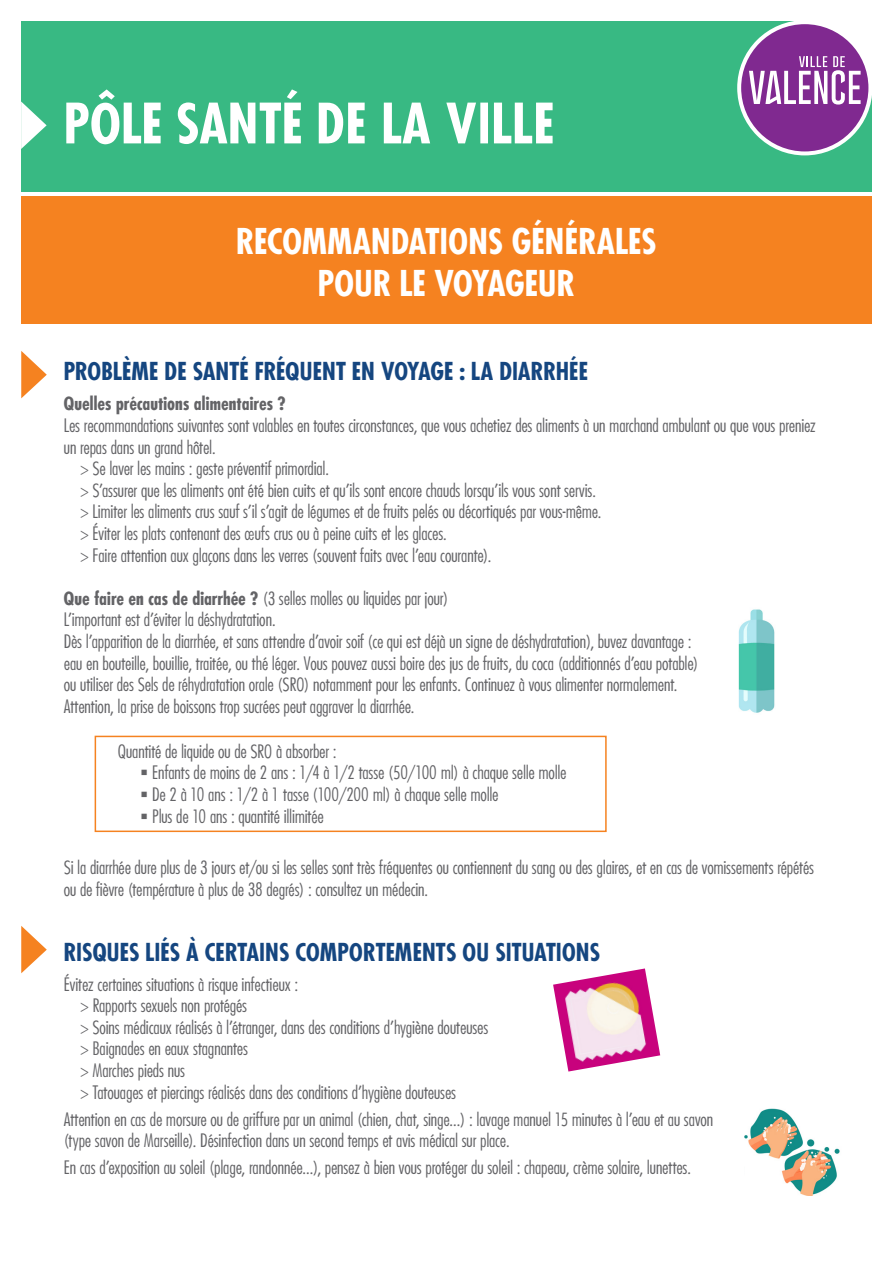
<style>
.page{position:relative;width:893px;height:1263px;background:#fff}
.page>*{position:absolute;margin:0;border:0;box-sizing:border-box;transform-origin:0 0}
.t1{font:700 condensed 54px "Futura";color:#fff}
.t2{font:700 condensed 34.5px/42px "Futura";letter-spacing:-.005em;color:#fff;text-align:center}
.t3{font:700 condensed 24px "Futura";color:#154680}
.t4{font:300 condensed 18px/21.6px "Futura";letter-spacing:-.005em;color:#636366}
.t5{font:700 condensed 18px "Futura";color:#636366}
.s1{font-weight:700}
</style>
<div class="page">
<div style="left:21px;top:21px;width:851px;height:225px;background:#38b983"></div>
<svg style="left:737px;top:21px;width:135px;height:134px"></svg>
<div style="left:21px;top:195px;width:851px;height:131px;background:#f58220"></div>
<hr style="left:19px;top:324px;width:854px;height:4px;background:#fff">
<svg style="left:21px;top:101px;width:26px;height:48px"></svg>
<hr style="left:19px;top:192px;width:857px;height:4px;background:#fff">
<svg style="left:21px;top:351px;width:26px;height:47px"></svg>
<svg style="left:21px;top:926px;width:26px;height:47px"></svg>
<div style="left:95px;top:736px;width:512px;height:96px;border:2px solid #f58220"></div>
<img style="left:738px;top:609px;width:37px;height:104px">
<img style="left:744px;top:1108px;width:96px;height:88px">
<img style="left:553px;top:968px;width:107px;height:103px">
<h1 class="t1" style="left:64px;top:88px;width:492px">PÔLE SANTÉ DE LA VILLE</h1>
<h2 class="t2" style="left:236px;top:220px;width:422px">RECOMMANDATIONS GÉNÉRALES<br>POUR LE VOYAGEUR</h2>
<h3 class="t3" style="left:64px;top:356px;width:526px">PROBLÈME DE SANTÉ FRÉQUENT EN VOYAGE : LA DIARRHÉE</h3>
<p class="t5" style="left:64px;top:392px;width:224px">Quelles précautions alimentaires ?</p>
<p class="t4" style="left:64px;top:414px;width:753px">Les recommandations suivantes sont valables en toutes circonstances, que vous achetiez des aliments à un marchand ambulant ou que vous preniez</p>
<p class="t4" style="left:64px;top:436px;width:153px">un repas dans un grand hôtel.</p>
<p class="t4" style="left:81px;top:457px;width:250px">&gt; Se laver les mains : geste préventif primordial.</p>
<p class="t4" style="left:81px;top:479px;width:517px">&gt; S’assurer que les aliments ont été bien cuits et qu’ils sont encore chauds lorsqu’ils vous sont servis.</p>
<p class="t4" style="left:81px;top:501px;width:522px">&gt; Limiter les aliments crus sauf s’il s’agit de légumes et de fruits pelés ou décortiqués par vous-même.</p>
<p class="t4" style="left:81px;top:522px;width:368px">&gt; Éviter les plats contenant des œufs crus ou à peine cuits et les glaces.</p>
<p class="t4" style="left:81px;top:544px;width:412px">&gt; Faire attention aux glaçons dans les verres (souvent faits avec l’eau courante).</p>
<p class="t4" style="left:64px;top:587px;width:636px"><span class="s1">Que faire en cas de diarrhée ?</span> (3 selles molles ou liquides par jour)<br>L’important est d’éviter la déshydratation.<br>Dès l’apparition de la diarrhée, et sans attendre d’avoir soif (ce qui est déjà un signe de déshydratation), buvez davantage : eau en bouteille, bouillie, traitée, ou thé léger. Vous pouvez aussi boire des jus de fruits, du coca (additionnés d’eau potable) ou utiliser des Sels de réhydratation orale (SRO) notamment pour les enfants. Continuez à vous alimenter normalement.<br>Attention, la prise de boissons trop sucrées peut aggraver la diarrhée.</p>
<p class="t4" style="left:118px;top:740px;width:220px">Quantité de liquide ou de SRO à absorber :</p>
<p class="t4" style="left:140px;top:762px;width:428px">▪ Enfants de moins de 2 ans : 1/4 à 1/2 tasse (50/100 ml) à chaque selle molle</p>
<p class="t4" style="left:140px;top:783px;width:359px">▪ De 2 à 10 ans : 1/2 à 1 tasse (100/200 ml) à chaque selle molle</p>
<p class="t4" style="left:140px;top:805px;width:185px">▪ Plus de 10 ans : quantité illimitée</p>
<p class="t4" style="left:64px;top:856px;width:752px">Si la diarrhée dure plus de 3 jours et/ou si les selles sont très fréquentes ou contiennent du sang ou des glaires, et en cas de vomissements répétés ou de fièvre (température à plus de 38 degrés) : consultez un médecin.</p>
<h3 class="t3" style="left:64px;top:936px;width:538px">RISQUES LIÉS À CERTAINS COMPORTEMENTS OU SITUATIONS</h3>
<p class="t4" style="left:81px;top:973px;width:409px;text-indent:-17px">Évitez certaines situations à risque infectieux :<br>&gt; Rapports sexuels non protégés<br>&gt; Soins médicaux réalisés à l’étranger, dans des conditions d’hygiène douteuses &gt; Baignades en eaux stagnantes<br>&gt; Marches pieds nus<br>&gt; Tatouages et piercings réalisés dans des conditions d’hygiène douteuses</p>
<p class="t4" style="left:64px;top:1108px;width:651px">Attention en cas de morsure ou de griffure par un animal (chien, chat, singe...) : lavage manuel 15 minutes à l’eau et au savon (type savon de Marseille). Désinfection dans un second temps et avis médical sur place.</p>
<p class="t4" style="left:64px;top:1156px;width:629px">En cas d’exposition au soleil (plage, randonnée...), pensez à bien vous protéger du soleil : chapeau, crème solaire, lunettes.</p>
</div>
